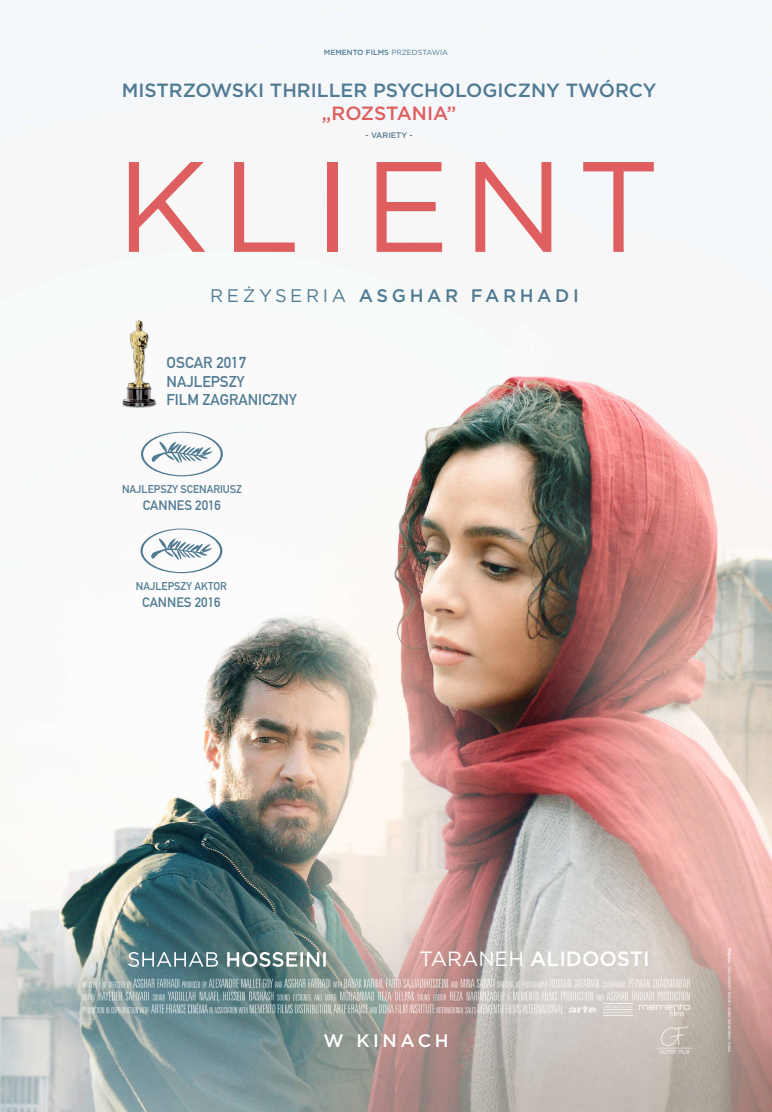
<style>
.page{position:relative;width:772px;height:1112px;background:#fff}
.page>*{position:absolute;margin:0;border:0;box-sizing:border-box;transform-origin:0 0}
.t1{font:128.24px "Gotham";letter-spacing:.1em;color:#df5e5f}
.t2{font:500 20.6px "Gotham";color:#fff}
.t3{font:500 19.12px "Gotham";color:#517b93}
.t4{font:500 19.12px "Gotham";letter-spacing:-.005em;color:#df5e5f}
.t5{font:500 18.12px "Gotham";letter-spacing:.2em;color:#517b93}
.t6{font:500 18.12px "Gotham";letter-spacing:.2em;color:#fff}
.t7{font:700 15.52px "DIN Alternate";color:#517b93}
.t8{font:700 15.32px/18.4px "DIN Alternate";color:#517b93}
.t9{font:700 13.44px "DIN Alternate";color:#517b93}
.t10{font:700 11px "DIN Alternate";color:#517b93}
.t11{font:500 8px "Gotham";color:#517b93}
.t12{font:500 7.48px "Gotham";color:#517b93}
.s1{font-weight:400}
</style>
<div class="page">
<img style="left:0;top:0;width:771px;height:1111px">
<svg style="left:726px;top:947px;width:4px;height:104px"></svg>
<svg style="left:128px;top:951px;width:197px;height:15px"></svg>
<svg style="left:82px;top:978px;width:607px;height:37px;background:#aeb2b1"></svg>
<svg style="left:656px;top:1026px;width:36px;height:27px"></svg>
<svg style="left:141px;top:431px;width:82px;height:45px"></svg>
<svg style="left:140px;top:528px;width:82px;height:45px"></svg>
<img style="left:120px;top:319px;width:38px;height:90px">
<p class="t12" style="left:323px;top:47px;width:126px">MEMENTO FILMS <span class="s1">PRZEDSTAWIA</span></p>
<p class="t3" style="left:122px;top:77px;width:536px">MISTRZOWSKI THRILLER PSYCHOLOGICZNY TWÓRCY</p>
<p class="t4" style="left:322px;top:100px;width:136px">„ROZSTANIA”</p>
<p class="t11" style="left:365px;top:130px;width:49px">- VARIETY -</p>
<h1 class="t1" style="left:116px;top:124px;width:545px">KLIENT</h1>
<p class="t5" style="left:210px;top:283px;width:370px"><span class="s1">REŻYSERIA</span> ASGHAR FARHADI</p>
<p class="t7" style="left:166px;top:351px;width:81px">OSCAR 2017</p>
<p class="t8" style="left:166px;top:371px;width:131px">NAJLEPSZY<br>FILM ZAGRANICZNY</p>
<p class="t10" style="left:122px;top:481px;width:121px">NAJLEPSZY SCENARIUSZ</p>
<p class="t9" style="left:143px;top:495px;width:80px">CANNES 2016</p>
<p class="t10" style="left:136px;top:578px;width:92px">NAJLEPSZY AKTOR</p>
<p class="t9" style="left:142px;top:592px;width:80px">CANNES 2016</p>
<p class="t2" style="left:419px;top:945px;width:232px"><span class="s1">TARANEH</span> ALIDOOSTI</p>
<p class="t6" style="left:323px;top:1028px;width:127px">W KINACH</p>
</div>
